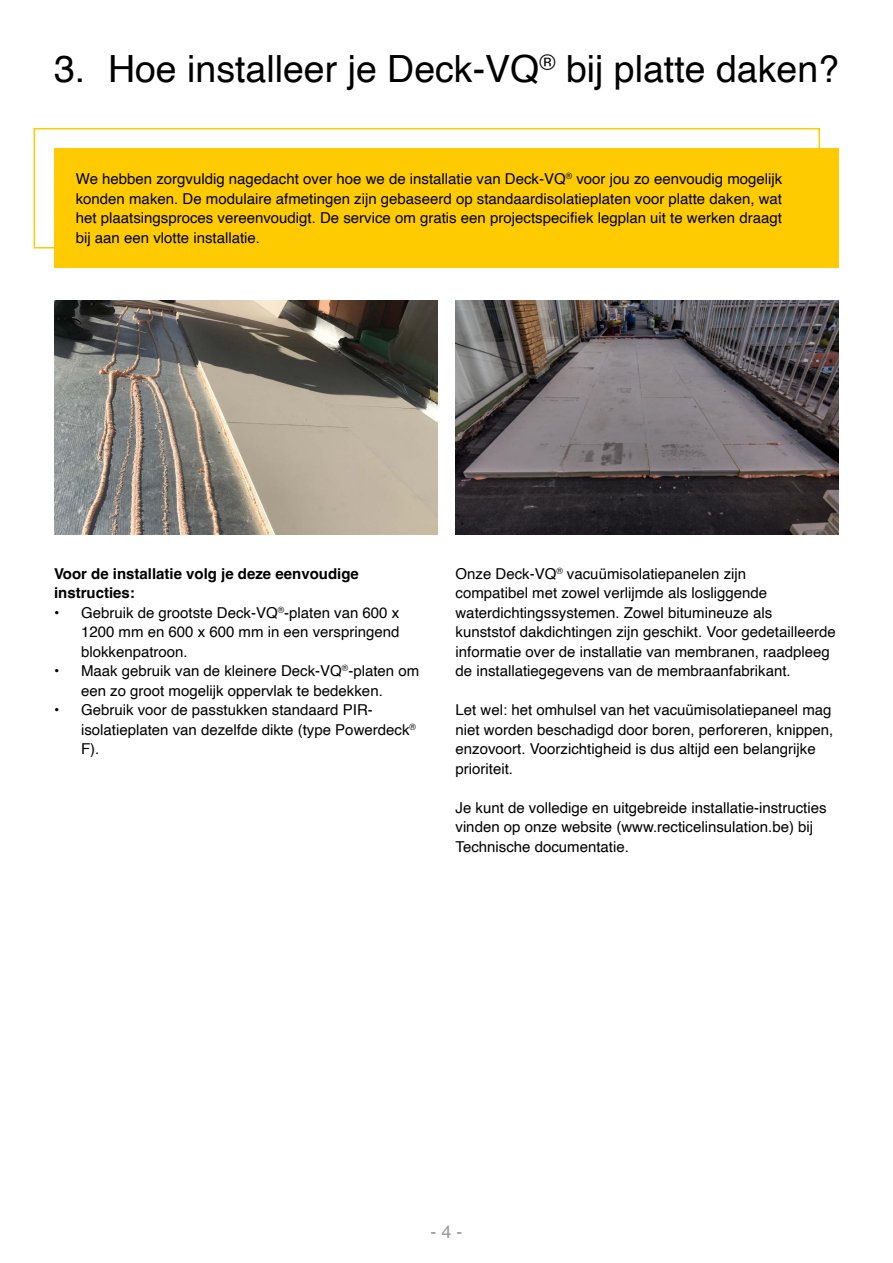
<style>
.page{position:relative;width:893px;height:1263px;background:#fff}
.page>*{position:absolute;margin:0;border:0;box-sizing:border-box;transform-origin:0 0}
.t1{font:37.5px "Helvetica";color:#000}
.t2{font:18px "Helvetica";color:#999}
.t3{font:15px/19.5px "Helvetica";color:#000}
.t4{font:700 15px/19.5px "Helvetica";color:#000}
</style>
<div class="page">
<div style="left:34px;top:128px;width:786px;height:120px;border:2px solid #fecb00"></div>
<div style="left:54px;top:148px;width:785px;height:119px;background:#fecb00"></div>
<img style="left:54px;top:300px;width:383px;height:234px">
<img style="left:455px;top:300px;width:384px;height:234px">
<p class="t1" style="left:54px;top:40px;width:787px">3. Hoe installeer je Deck-VQ<sup>®</sup> bij platte daken?</p>
<p class="t3" style="left:76px;top:170px;width:708px;text-align:justify">We hebben zorgvuldig nagedacht over hoe we de installatie van Deck-VQ<sup>®</sup> voor jou zo eenvoudig mogelijk konden maken. De modulaire afmetingen zijn gebaseerd op standaardisolatieplaten voor platte daken, wat het plaatsingsproces vereenvoudigt. De service om gratis een projectspecifiek legplan uit te werken draagt bij aan een vlotte installatie.</p>
<p class="t4" style="left:54px;top:565px;width:306px">Voor de installatie volg je deze eenvoudige instructies:</p>
<p class="t3" style="left:81px;top:603px;width:320px;text-align:justify;text-indent:-27px">• Gebruik de grootste Deck-VQ<sup>®</sup>-platen van 600 x 1200 mm en 600 x 600 mm in een verspringend blokkenpatroon.</p>
<p class="t3" style="left:81px;top:661px;width:340px;text-indent:-27px">• Maak gebruik van de kleinere Deck-VQ<sup>®</sup>-platen om een zo groot mogelijk oppervlak te bedekken.</p>
<p class="t3" style="left:81px;top:700px;width:336px;text-indent:-27px">• Gebruik voor de passtukken standaard PIR&shy;isolatieplaten van dezelfde dikte (type Powerdeck<sup>®<br></sup>F).</p>
<p class="t3" style="left:455px;top:564px;width:382px">Onze Deck-VQ<sup>®</sup> vacuümisolatiepanelen zijn<br>compatibel met zowel verlijmde als losliggende waterdichtingssystemen. Zowel bitumineuze als kunststof dakdichtingen zijn geschikt. Voor gedetailleerde informatie over de installatie van membranen, raadpleeg de installatiegegevens van de membraanfabrikant.</p>
<p class="t3" style="left:455px;top:700px;width:379px">Let wel: het omhulsel van het vacuümisolatiepaneel mag niet worden beschadigd door boren, perforeren, knippen, enzovoort. Voorzichtigheid is dus altijd een belangrijke prioriteit.</p>
<p class="t3" style="left:455px;top:798px;width:372px">Je kunt de volledige en uitgebreide installatie-instructies vinden op onze website (www.recticelinsulation.be) bij<br>Technische documentatie.</p>
<p class="t2" style="left:430px;top:1218px;width:34px">- 4 -</p>
</div>
